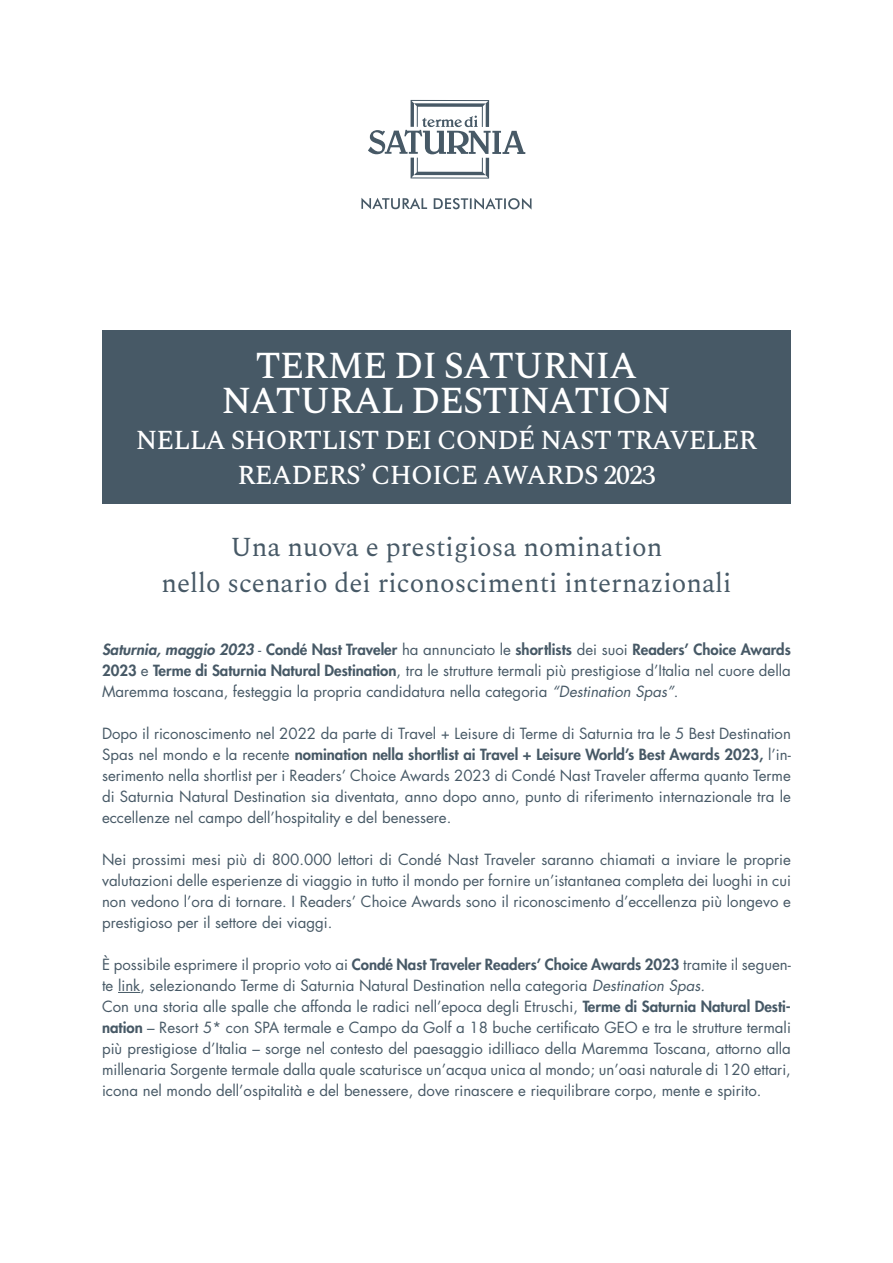
<style>
.page{position:relative;width:893px;height:1263px;background:#fff}
.page>*{position:absolute;margin:0;border:0;box-sizing:border-box;transform-origin:0 0}
.Normale{font:500 37.5px/35.4px "Spectral";letter-spacing:-.03em;color:#fff;text-align:center}
.t1{font:27px/36px "Spectral";color:#475966;text-align:center}
.Normale-2{font:500 27px/35.4px "Spectral";letter-spacing:-.03em;color:#fff;text-align:center}
.t2{font:15px/21px "Futura Std";color:#475966;text-align:justify}
.s1{font-weight:800;font-style:italic}
.s2{font-weight:800}
.s3{font-style:italic}
</style>
<div class="page">
<svg style="left:361px;top:198px;width:66px;height:11px"></svg>
<svg style="left:434px;top:198px;width:97px;height:12px"></svg>
<svg style="left:368px;top:100px;width:157px;height:79px"></svg>
<div style="left:102px;top:330px;width:689px;height:174px;background:#475966"></div>
<svg style="left:118px;top:992px;width:22px;height:1px"></svg>
<p class="Normale" style="left:222px;top:349px;width:451px">TERME DI SATURNIA<br>NATURAL DESTINATION</p>
<p class="Normale-2" style="left:136px;top:423px;width:623px">NELLA SHORTLIST DEI CONDÉ NAST TRAVELER<br>READERS’ CHOICE AWARDS 2023</p>
<p class="t1" style="left:161px;top:530px;width:572px">Una nuova e prestigiosa nomination<br>nello scenario dei riconoscimenti internazionali</p>
<p class="t2" style="left:102px;top:639px;width:690px"><span class="s1">Saturnia, maggio 2023</span> - <span class="s2">Condé Nast Traveler</span> ha annunciato le <span class="s2">shortlists</span> dei suoi <span class="s2">Readers’ Choice Awards 2023</span> e <span class="s2">Terme di Saturnia Natural Destination</span>, tra le strutture termali più prestigiose d’Italia nel cuore della Maremma toscana, festeggia la propria candidatura nella categoria <span class="s3">“Destination Spas”</span>.</p>
<p class="t2" style="left:102px;top:723px;width:690px">Dopo il riconoscimento nel 2022 da parte di Travel + Leisure di Terme di Saturnia tra le 5 Best Destination Spas nel mondo e la recente <span class="s2">nomination nella shortlist ai Travel + Leisure World’s Best Awards 2023,</span> l’in&shy;serimento nella shortlist per i Readers’ Choice Awards 2023 di Condé Nast Traveler afferma quanto Terme di Saturnia Natural Destination sia diventata, anno dopo anno, punto di riferimento internazionale tra le eccellenze nel campo dell’hospitality e del benessere.</p>
<p class="t2" style="left:102px;top:849px;width:690px">Nei prossimi mesi più di 800.000 lettori di Condé Nast Traveler saranno chiamati a inviare le proprie valutazioni delle esperienze di viaggio in tutto il mondo per fornire un’istantanea completa dei luoghi in cui non vedono l’ora di tornare. I Readers’ Choice Awards sono il riconoscimento d’eccellenza più longevo e prestigioso per il settore dei viaggi.</p>
<p class="t2" style="left:102px;top:954px;width:690px">È possibile esprimere il proprio voto ai <span class="s2">Condé Nast Traveler Readers’ Choice Awards 2023</span> tramite il seguen&shy;te link, selezionando Terme di Saturnia Natural Destination nella categoria <span class="s3">Destination Spas.</span></p>
<p class="t2" style="left:102px;top:996px;width:690px">Con una storia alle spalle che affonda le radici nell’epoca degli Etruschi, <span class="s2">Terme di Saturnia Natural Desti&shy;nation</span> – Resort 5* con SPA termale e Campo da Golf a 18 buche certificato GEO e tra le strutture termali più prestigiose d’Italia – sorge nel contesto del paesaggio idilliaco della Maremma Toscana, attorno alla millenaria Sorgente termale dalla quale scaturisce un’acqua unica al mondo; un’oasi naturale di 120 ettari, icona nel mondo dell’ospitalità e del benessere, dove rinascere e riequilibrare corpo, mente e spirito.</p>
</div>
